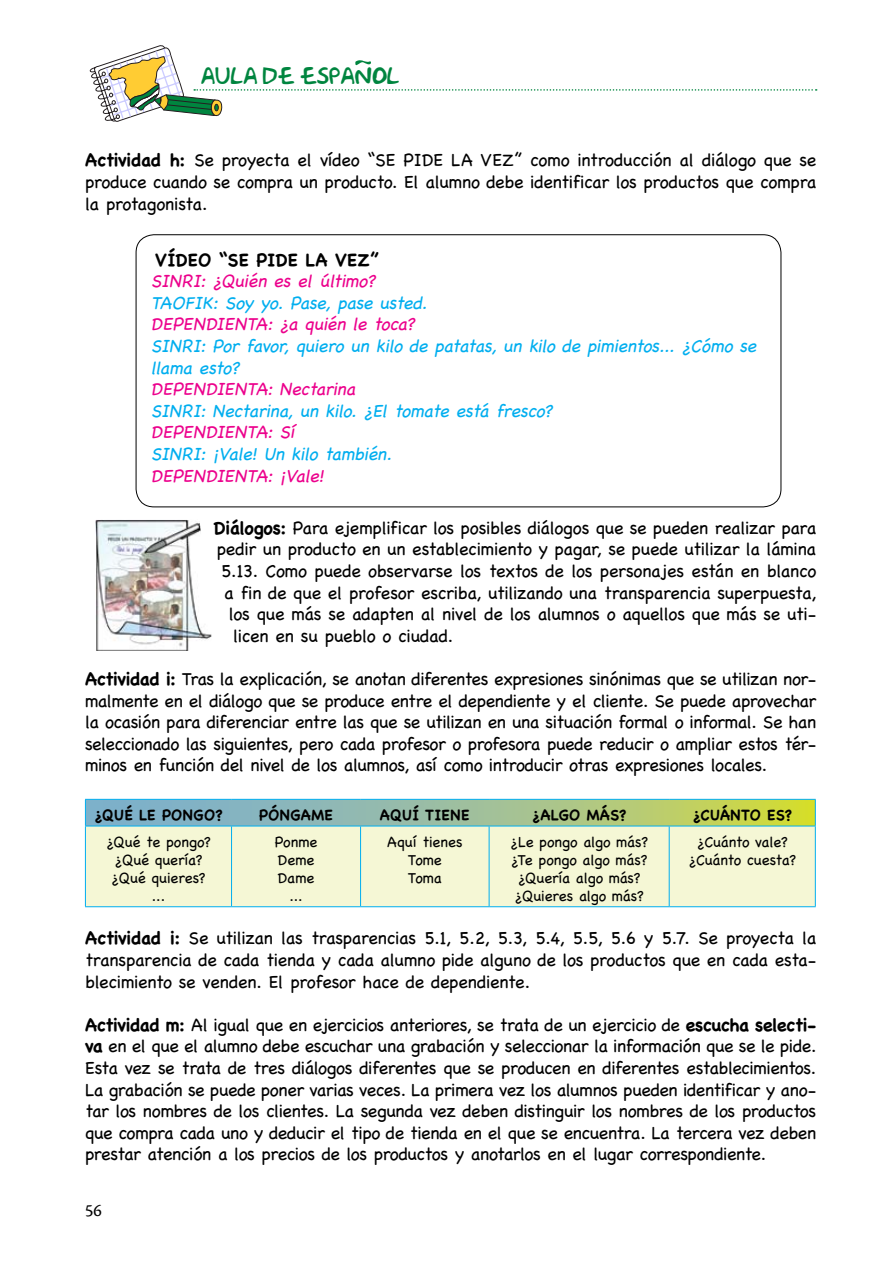
<style>
.page{position:relative;width:893px;height:1263px;background:#fff}
.page>*{position:absolute;margin:0;border:0;box-sizing:border-box;transform-origin:0 0}
.t1{font:21px "Groening";color:#00853f}
.t2{font:18px/21.6px "Chalkboard";letter-spacing:-.02em;color:#000;text-align:justify}
.t3{font:italic 18px/21.6px "Chalkboard";color:#00aeef}
.t4{font:italic 18px "Chalkboard";color:#ec008c}
.t5{font:700 18px "Chalkboard";letter-spacing:.01em;color:#000}
.t6{font:18px "Cronos Pro";color:#000}
.t7{font:15px/18px "Chalkboard";letter-spacing:-.01em;color:#000;text-align:center}
.t8{font:700 15px "Chalkboard";letter-spacing:.015em;color:#000}
.s1{font-weight:700}
</style>
<div class="page">
<svg style="left:90px;top:45px;width:727px;height:77px"></svg>
<div style="left:86px;top:827px;width:729px;height:79px;background:#f5f7d5"></div>
<svg style="left:85px;top:799px;width:731px;height:27px;background:#98c099"></svg>
<hr style="left:85px;top:826px;width:147px;height:1px;background:#00aeef">
<hr style="left:232px;top:826px;width:129px;height:1px;background:#00aeef">
<hr style="left:361px;top:826px;width:128px;height:1px;background:#00aeef">
<hr style="left:489px;top:826px;width:180px;height:1px;background:#00aeef">
<hr style="left:669px;top:826px;width:147px;height:1px;background:#00aeef">
<hr style="left:85px;top:826px;width:1px;height:80px;background:#00aeef">
<hr style="left:231px;top:826px;width:1px;height:80px;background:#00aeef">
<hr style="left:360px;top:826px;width:1px;height:80px;background:#00aeef">
<hr style="left:489px;top:826px;width:1px;height:80px;background:#00aeef">
<hr style="left:669px;top:826px;width:1px;height:80px;background:#00aeef">
<hr style="left:815px;top:826px;width:1px;height:80px;background:#00aeef">
<hr style="left:85px;top:906px;width:147px;height:1px;background:#00aeef">
<hr style="left:232px;top:906px;width:129px;height:1px;background:#00aeef">
<hr style="left:361px;top:906px;width:128px;height:1px;background:#00aeef">
<hr style="left:489px;top:906px;width:180px;height:1px;background:#00aeef">
<hr style="left:669px;top:906px;width:147px;height:1px;background:#00aeef">
<img style="left:95px;top:520px;width:116px;height:131px">
<p class="t1" style="left:201px;top:66px;width:200px">AULA DE ESPAnOL</p>
<p class="t2" style="left:85px;top:149px;width:733px"><span class="s1">Actividad h:</span> Se proyecta el vídeo “SE PIDE LA VEZ” como introducción al diálogo que se produce cuando se compra un producto. El alumno debe identificar los productos que compra la protagonista.</p>
<p class="t5" style="left:155px;top:249px;width:225px">VÍDEO “SE PIDE LA VEZ”</p>
<p class="t4" style="left:151px;top:270px;width:231px">SINRI: ¿Quién es el último?</p>
<p class="t3" style="left:151px;top:292px;width:283px">TAOFIK: Soy yo. Pase, pase usted.</p>
<p class="t4" style="left:151px;top:314px;width:271px">DEPENDIENTA: ¿a quién le toca?</p>
<p class="t3" style="left:151px;top:335px;width:612px">SINRI: Por favor, quiero un kilo de patatas, un kilo de pimientos... ¿Cómo se llama esto?</p>
<p class="t4" style="left:151px;top:378px;width:212px">DEPENDIENTA: Nectarina</p>
<p class="t3" style="left:151px;top:400px;width:409px">SINRI: Nectarina, un kilo. ¿El tomate está fresco?</p>
<p class="t4" style="left:151px;top:422px;width:151px">DEPENDIENTA: Sí</p>
<p class="t3" style="left:151px;top:443px;width:248px">SINRI: ¡Vale! Un kilo también.</p>
<p class="t4" style="left:151px;top:465px;width:180px">DEPENDIENTA: ¡Vale!</p>
<p class="t2" style="left:214px;top:517px;width:604px"><span class="s1">Diálogos:</span> Para ejemplificar los posibles diálogos que se pueden realizar para</p>
<p class="t2" style="left:217px;top:538px;width:601px">pedir un producto en un establecimiento y pagar, se puede utilizar la lámina</p>
<p class="t2" style="left:221px;top:560px;width:597px">5.13. Como puede observarse los textos de los personajes están en blanco</p>
<p class="t2" style="left:224px;top:581px;width:594px">a fin de que el profesor escriba, utilizando una transparencia superpuesta,</p>
<p class="t2" style="left:229px;top:603px;width:589px">los que más se adapten al nivel de los alumnos o aquellos que más se uti-</p>
<p class="t2" style="left:233px;top:625px;width:221px">licen en su pueblo o ciudad.</p>
<p class="t2" style="left:85px;top:668px;width:733px"><span class="s1">Actividad i:</span> Tras la explicación, se anotan diferentes expresiones sinónimas que se utilizan nor&shy;malmente en el diálogo que se produce entre el dependiente y el cliente. Se puede aprovechar la ocasión para diferenciar entre las que se utilizan en una situación formal o informal. Se han seleccionado las siguientes, pero cada profesor o profesora puede reducir o ampliar estos tér&shy;minos en función del nivel de los alumnos, así como introducir otras expresiones locales.</p>
<p class="t8" style="left:94px;top:806px;width:130px">¿QUÉ LE PONGO?</p>
<p class="t8" style="left:259px;top:806px;width:75px">PÓNGAME</p>
<p class="t8" style="left:380px;top:806px;width:91px">AQUÍ TIENE</p>
<p class="t8" style="left:532px;top:806px;width:96px">¿ALGO MÁS?</p>
<p class="t8" style="left:692px;top:806px;width:101px">¿CUÁNTO ES?</p>
<p class="t7" style="left:106px;top:832px;width:107px">¿Qué te pongo? ¿Qué quería? ¿Qué quieres? ...</p>
<p class="t7" style="left:275px;top:832px;width:44px">Ponme<br>Deme<br>Dame ...</p>
<p class="t7" style="left:387px;top:832px;width:77px">Aquí tienes<br>Tome<br>Toma</p>
<p class="t7" style="left:510px;top:832px;width:139px">¿Le pongo algo más? ¿Te pongo algo más? ¿Quería algo más? ¿Quieres algo más?</p>
<p class="t7" style="left:688px;top:832px;width:109px">¿Cuánto vale? ¿Cuánto cuesta?</p>
<p class="t2" style="left:85px;top:927px;width:733px"><span class="s1">Actividad i:</span> Se utilizan las trasparencias 5.1, 5.2, 5.3, 5.4, 5.5, 5.6 y 5.7. Se proyecta la transparencia de cada tienda y cada alumno pide alguno de los productos que en cada esta&shy;blecimiento se venden. El profesor hace de dependiente.</p>
<p class="t2" style="left:85px;top:1014px;width:733px"><span class="s1">Actividad m:</span> Al igual que en ejercicios anteriores, se trata de un ejercicio de <span class="s1">escucha selecti&shy;va</span> en el que el alumno debe escuchar una grabación y seleccionar la información que se le pide.<br>Esta vez se trata de tres diálogos diferentes que se producen en diferentes establecimientos.<br>La grabación se puede poner varias veces. La primera vez los alumnos pueden identificar y ano&shy;tar los nombres de los clientes. La segunda vez deben distinguir los nombres de los productos que compra cada uno y deducir el tipo de tienda en el que se encuentra. La tercera vez deben prestar atención a los precios de los productos y anotarlos en el lugar correspondiente.</p>
<p class="t6" style="left:85px;top:1200px;width:18px">56</p>
</div>
